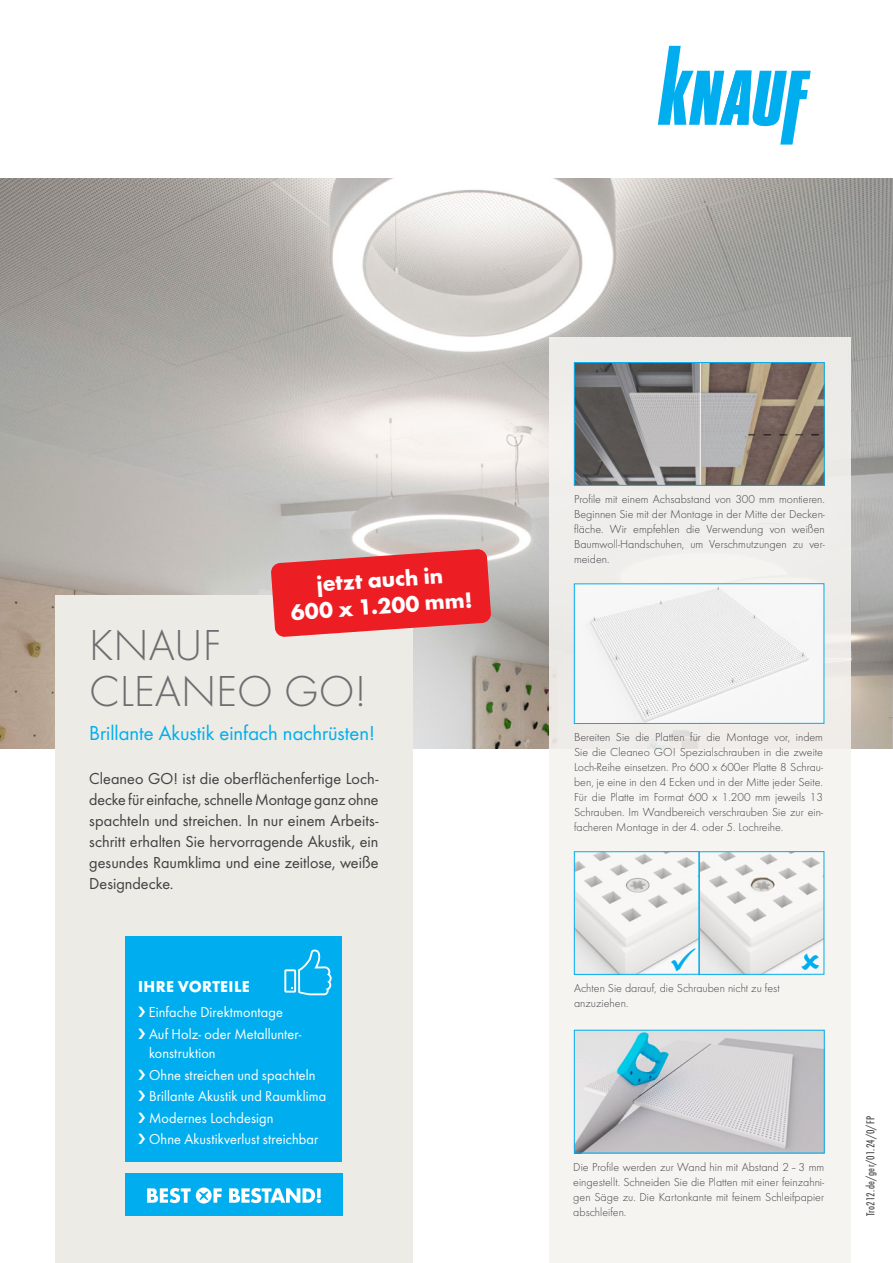
<style>
.page{position:relative;width:893px;height:1263px;background:#fff}
.page>*{position:absolute;margin:0;border:0;box-sizing:border-box;transform-origin:0 0}
.t1{font:300 45px/46.5px "Futura";color:#6d6e71}
.t2{font:700 22.95px/26.1px "Futura";color:#fff;text-align:center}
.t3{font:21px "Futura Boo";color:#00aeef}
.t4{font:16.5px/21px "Futura Boo";color:#414042;text-align:justify}
.t5{font:700 16.5px "Futura";letter-spacing:.02em;color:#fff}
.t6{font:15px/21.5px "Futura Boo";letter-spacing:.01em;color:#fff}
.t7{font:300 12px/15px "Futura";color:#414042;text-align:justify}
.t8{font:12px "Futura Con Boo";letter-spacing:.015em;color:#414042}
</style>
<div class="page">
<img style="left:0;top:179px;width:893px;height:569px">
<svg style="left:658px;top:46px;width:153px;height:99px"></svg>
<div style="left:55px;top:595px;width:357px;height:668px;background:#edebe5"></div>
<div style="left:125px;top:1174px;width:217px;height:42px;background:#00aeef"></div>
<svg style="left:147px;top:1187px;width:75px;height:16px"></svg>
<svg style="left:229px;top:1188px;width:92px;height:15px"></svg>
<div style="left:549px;top:337px;width:301px;height:926px;background:#f5f3f0"></div>
<img style="left:590px;top:586px;width:219px;height:136px">
<div style="left:574px;top:583px;width:250px;height:141px;border:1px solid #00aeef"></div>
<img style="left:576px;top:1032px;width:246px;height:119px">
<img style="left:576px;top:853px;width:121px;height:120px">
<div style="left:574px;top:851px;width:125px;height:124px;border:1px solid #00aeef"></div>
<svg style="left:701px;top:853px;width:121px;height:120px"></svg>
<div style="left:699px;top:851px;width:125px;height:124px;border:1px solid #00aeef"></div>
<img style="left:576px;top:364px;width:124px;height:120px">
<img style="left:702px;top:364px;width:120px;height:120px">
<div style="left:574px;top:362px;width:250px;height:124px;border:1px solid #00aeef"></div>
<div style="left:125px;top:937px;width:217px;height:225px;background:#00aeef"></div>
<svg style="left:284px;top:949px;width:48px;height:46px"></svg>
<svg style="left:271px;top:549px;width:220px;height:88px;background:#e83c41"></svg>
<svg style="left:802px;top:952px;width:17px;height:17px"></svg>
<svg style="left:671px;top:948px;width:25px;height:24px"></svg>
<h2 class="t2" style="left:288px;top:573px;width:183px;rotate:-4deg">jetzt auch in<br>600 x 1.200 mm!</h2>
<h1 class="t1" style="left:89px;top:622px;width:279px">KNAUF<br>CLEANEO GO!</h1>
<h3 class="t3" style="left:89px;top:721px;width:287px">Brillante Akustik einfach nachrüsten!</h3>
<p class="t4" style="left:89px;top:768px;width:291px">Cleaneo GO! ist die oberflächenfertige Loch&shy;decke für einfache, schnelle Montage ganz ohne spachteln und streichen. In nur einem Arbeits&shy;schritt erhalten Sie hervorragende Akustik, ein gesundes Raumklima und eine zeitlose, weiße Designdecke.</p>
<h3 class="t5" style="left:138px;top:976px;width:113px">IHRE VORTEILE</h3>
<p class="t6" style="left:149px;top:1001px;width:154px">Einfache Direktmontage<br>Auf Holz- oder Metallunter-</p>
<p class="t6" style="left:149px;top:1042px;width:179px">konstruktion<br>Ohne streichen und spachteln<br>Brillante Akustik und Raumklima<br>Modernes Lochdesign<br>Ohne Akustikverlust streichbar</p>
<p class="t7" style="left:574px;top:492px;width:252px">Profile mit einem Achsabstand von 300 mm montieren.<br>Beginnen Sie mit der Montage in der Mitte der Decken&shy;fläche. Wir empfehlen die Verwendung von weißen Baumwoll-Handschuhen, um Verschmutzungen zu ver&shy;meiden.</p>
<p class="t7" style="left:574px;top:730px;width:251px">Bereiten Sie die Platten für die Montage vor, indem Sie die Cleaneo GO! Spezialschrauben in die zweite Loch-Reihe einsetzen. Pro 600 x 600er Platte 8 Schrau&shy;ben, je eine in den 4 Ecken und in der Mitte jeder Seite.<br>Für die Platte im Format 600 x 1.200 mm jeweils 13<br>Schrauben. Im Wandbereich verschrauben Sie zur ein&shy;facheren Montage in der 4. oder 5. Lochreihe.</p>
<p class="t7" style="left:574px;top:981px;width:207px">Achten Sie darauf, die Schrauben nicht zu fest anzuziehen.</p>
<p class="t7" style="left:573px;top:1159px;width:252px">Die Profile werden zur Wand hin mit Abstand 2–3 mm eingestellt. Schneiden Sie die Platten mit einer feinzahni&shy;gen Säge zu. Die Kartonkante mit feinem Schleifpapier abschleifen.</p>
<p class="t8" style="left:863px;top:1216px;width:102px;rotate:-90deg">Tro212.de/ger/01.24/0/FP</p>
</div>
